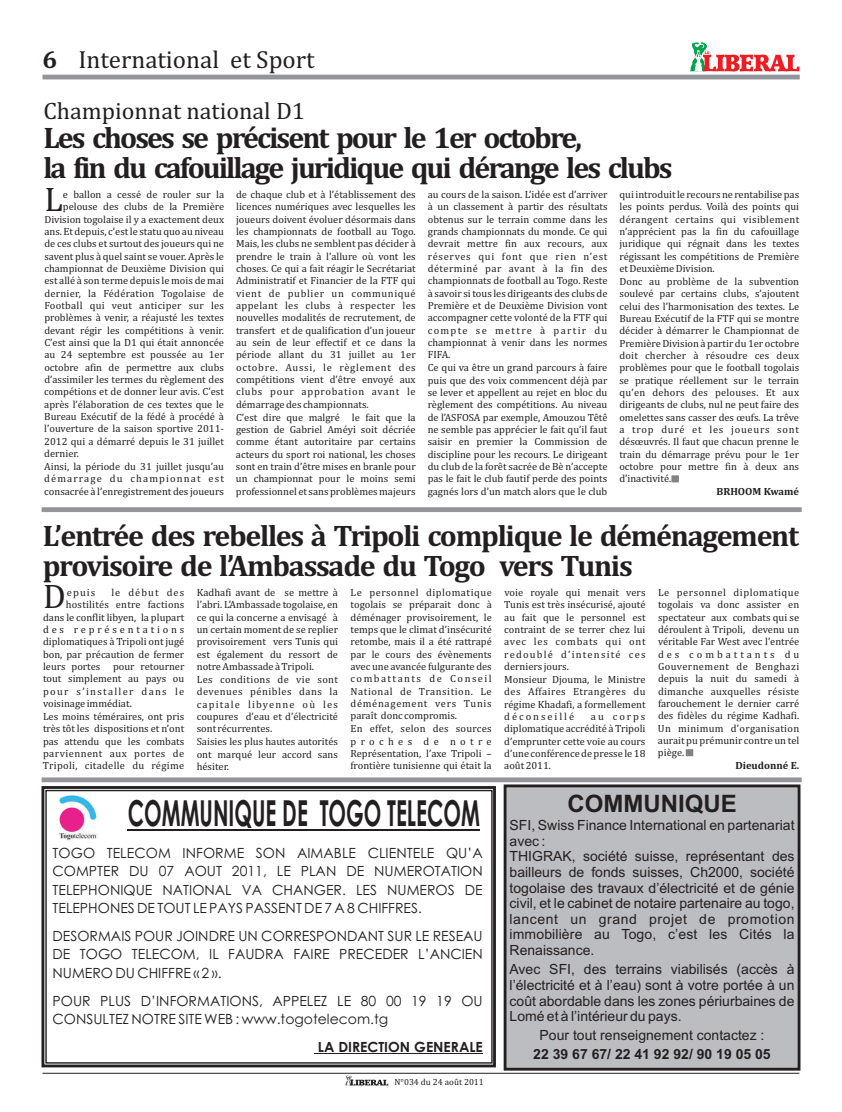
<style>
.page{position:relative;width:842px;height:1112px;background:#fff}
.page>*{position:absolute;margin:0;border:0;box-sizing:border-box;transform-origin:0 0}
.t1{font:700 35.8px "Century Gothic";color:#231f20;scale:.59 1}
.t2{font:34.5px "Cambria";color:#231f20}
.t3{font:700 30px/29.6px "Cambria";letter-spacing:-.045em;color:#231f20}
.t4{font:700 30px/29.6px "Cambria";letter-spacing:-.065em;color:#231f20}
.t5{font:25px "Cambria";color:#231f20}
.t6{font:24px "Cambria";color:#231f20}
.t7{font:700 24px "Arial";color:#231f20}
.t8{font:14px/15.6px "Arial";color:#231f20}
.t9{font:14px/18.3px "Century Gothic";color:#231f20;text-align:justify}
.t10{font:700 14px "Arial";color:#231f20}
.t11{font:700 14px "Century Gothic";color:#231f20}
.t12{font:10.5px/12.3px "Cambria";color:#231f20}
.t13{font:10.5px "Cambria";letter-spacing:.05em;color:#231f20}
.t14{font:700 10.5px "Cambria";color:#231f20}
.t15{font:10.5px "Cambria";letter-spacing:.185em;color:#231f20}
.t16{font:9px "Cambria";color:#231f20}
.t17{font:800 3.8px "Franklin Gothic";color:#ee1d23}
.s1{font-weight:700}
</style>
<div class="page">
<hr style="left:43px;top:75px;width:757px;height:4px;background:#939598">
<svg style="left:345px;top:1075px;width:43px;height:10px"></svg>
<hr style="left:43px;top:1072px;width:756px;height:1px;background:#231f20">
<svg style="left:690px;top:43px;width:109px;height:28px"></svg>
<img style="left:51px;top:791px;width:52px;height:50px">
<hr style="left:314px;top:1053px;width:169px;height:1px;background:#231f20">
<hr style="left:128px;top:828px;width:352px;height:2px;background:#231f20">
<div style="left:41px;top:785px;width:455px;height:282px;border:3px solid #231f20"></div>
<div style="left:45px;top:789px;width:448px;height:274px;border:1px solid #231f20"></div>
<div style="left:42px;top:777px;width:760px;height:5px;background:#939598"></div>
<div style="left:42px;top:507px;width:760px;height:5px;background:#939598"></div>
<div style="left:686px;top:749px;width:7px;height:7px;background:#808285"></div>
<div style="left:671px;top:475px;width:8px;height:7px;background:#808285"></div>
<div style="left:504px;top:784px;width:296px;height:286px;background:#bcbdc0;border:3px solid #231f20"></div>
<h3 class="t5" style="left:43px;top:51px;width:274px"><span class="s1">6</span> International et Sport</h3>
<p class="t17" style="left:705px;top:51px;width:6px">LE</p>
<h3 class="t6" style="left:43px;top:103px;width:263px">Championnat national D1</h3>
<h3 class="t4" style="left:43px;top:126px;width:631px">Les choses se précisent pour le 1er octobre,<br>la fin du cafouillage juridique qui dérange les clubs</h3>
<h2 class="t2" style="left:44px;top:187px;width:20px">L</h2>
<p class="t12" style="left:63px;top:189px;width:738px">e ballon a cessé de rouler sur la de chaque club et à l’établissement des au cours de la saison. L’idée est d’arriver qui introduit le recours ne rentabilise pas</p>
<p class="t12" style="left:44px;top:202px;width:756px;text-indent:19px">pelouse des clubs de la Première licences numériques avec lesquelles les à un classement à partir des résultats les points perdus. Voilà des points qui Division togolaise il y a exactement deux joueurs doivent évoluer désormais dans obtenus sur le terrain comme dans les dérangent certains qui visiblement ans. Et depuis, c’est le statu quo au niveau les championnats de football au Togo. grands championnats du monde. Ce qui n’apprécient pas la fin du cafouillage de ces clubs et surtout des joueurs qui ne Mais, les clubs ne semblent pas décider à devrait mettre fin aux recours, aux juridique qui régnait dans les textes savent plus à quel saint se vouer. Après le prendre le train à l’allure où vont les réserves qui font que rien n’est régissant les compétitions de Première championnat de Deuxième Division qui choses. Ce qui a fait réagir le Secrétariat déterminé par avant à la fin des et Deuxième Division.<br>est allé à son terme depuis le mois de mai Administratif et Financier de la FTF qui championnats de football au Togo. Reste Donc au problème de la subvention dernier, la Fédération Togolaise de vient de publier un communiqué à savoir si tous les dirigeants des clubs de soulevé par certains clubs, s’ajoutent Football qui veut anticiper sur les appelant les clubs à respecter les Première et de Deuxième Division vont celui des l’harmonisation des textes. Le problèmes à venir, a réajusté les textes nouvelles modalités de recrutement, de accompagner cette volonté de la FTF qui Bureau Exécutif de la FTF qui se montre devant régir les compétitions à venir. transfert et de qualification d’un joueur compte s e me tt re à pa r ti r du décider à démarrer le Championnat de C’est ainsi que la D1 qui était annoncée au sein de leur effectif et ce dans la championnat à venir dans les normes Première Division à partir du 1er octobre au 24 septembre est poussée au 1er période allant du 31 juillet au 1er FIFA.</p>
<p class="t12" style="left:44px;top:350px;width:756px;line-height:12px;text-align:justify;text-indent:575px">doit chercher à résoudre ces deux octobre afin de permettre aux clubs octobre. Aussi, le règlement des Ce qui va être un grand parcours à faire problèmes pour que le football togolais d’assimiler les termes du règlement des compétitions vient d’être envoyé aux puis que des voix commencent déjà par se pratique réellement sur le terrain</p>
<p class="t12" style="left:44px;top:387px;width:756px;line-height:12px">compétions et de donner leur avis. C’est clubs pour approbation avant le se lever et appellent au rejet en bloc du qu’en dehors des pelouses. Et aux après l’élaboration de ces textes que le démarrage des championnats.</p>
<p class="t12" style="left:44px;top:400px;width:756px;text-align:justify;text-indent:383px">règlement des compétitions. Au niveau dirigeants de clubs, nul ne peut faire des Bureau Exécutif de la fédé à procédé à C’est dire que malgré le fait que la de l’ASFOSA par exemple, Amouzou Têtê omelettes sans casser des œufs. La trêve l’ouverture de la saison sportive 2011- gestion de Gabriel Améyi soit décriée ne semble pas apprécier le fait qu’il faut a trop duré et les joueurs sont 2012 qui a démarré depuis le 31 juillet comme étant autoritaire par certains saisir en premier la Commission de désœuvrés. Il faut que chacun prenne le dernier.</p>
<p class="t12" style="left:44px;top:449px;width:756px;text-indent:192px">acteurs du sport roi national, les choses discipline pour les recours. Le dirigeant train du démarrage prévu pour le 1er Ainsi, la période du 31 juillet jusqu’au sont en train d’être mises en branle pour du club de la forêt sacrée de Bè n’accepte octobre pour mettre fin à deux ans démarrage du championnat est un championnat pour le moins semi pas le fait le club fautif perde des points d’inactivité.<br>consacrée à l’enregistrement des joueurs professionnel et sans problèmes majeurs gagnés lors d’un match alors que le club</p>
<p class="t14" style="left:716px;top:488px;width:84px">BRHOOM Kwamé</p>
<h3 class="t3" style="left:43px;top:524px;width:758px">L’entrée des rebelles à Tripoli complique le déménagement provisoire de l’Ambassade du Togo vers Tunis</h3>
<h2 class="t2" style="left:43px;top:585px;width:24px">D</h2>
<p class="t12" style="left:67px;top:587px;width:30px">epuis</p>
<p class="t13" style="left:111px;top:588px;width:689px">le début des Kadhafi avant de se mettre à Le personnel diplomatique voie royale qui menait vers Le personnel diplomatique</p>
<p class="t12" style="left:43px;top:599px;width:758px;text-align:justify;text-indent:23px">hostilités entre factions l’abri. L’Ambassade togolaise, en togolais se préparait donc à Tunis est très insécurisé, ajouté togolais va donc assister en dans le conflit libyen, la plupart ce qui la concerne a envisagé à déménager provisoirement, le au fait que le personnel est spectateur aux combats qui se d e s r e p r é s e n t a t i o n s un certain moment de se replier temps que le climat d’insécurité contraint de se terrer chez lui déroulent à Tripoli, devenu un diplomatiques à Tripoli ont jugé provisoirement vers Tunis qui retombe, mais il a été rattrapé avec les combats qui ont véritable Far West avec l’entrée bon, par précaution de fermer est également du ressort de par le cours des évènements redoublé d’intens ité ces d e s c o m b a t t a n t s d u leurs portes pour retourner notre Ambassade à Tripoli.</p>
<p class="t12" style="left:351px;top:661px;width:220px">avec une avancée fulgurante des derniers jours.</p>
<p class="t12" style="left:43px;top:661px;width:758px;text-align:justify;text-indent:615px">Gouvernement de Benghazi tout simplement au pays ou Les conditions de vie sont c om b a tt ant s de Cons e il Monsieur Djouma, le Ministre depuis la nuit du samedi à pour s’installer dans le devenues pénibles dans la National de Transition. Le des Affaires Etrangères du dimanche auxquelles résiste voisinage immédiat.</p>
<p class="t12" style="left:43px;top:698px;width:758px;text-indent:154px">capitale libyenne où les déménagement vers Tunis régime Khadafi, a formellement farouchement le dernier carré<br>Les moins téméraires, ont pris coupures d’eau et d’électricité paraît donc compromis.</p>
<p class="t15" style="left:504px;top:712px;width:71px">déconseillé</p>
<p class="t12" style="left:591px;top:710px;width:210px">a u c o r p s des fidèles du régime Kadhafi.</p>
<p class="t12" style="left:43px;top:723px;width:758px;text-indent:307px">En effet, selon des sources diplomatique accrédité à Tripoli Un minimum d’organisation pas attendu que les combats Saisies les plus hautes autorités p r o c h e s d e n o t r e d’emprunter cette voie au cours aurait pu prémunir contre un tel parviennent aux portes de ont marqué leur accord sans Représentation, l’axe Tripoli – d’une conférence de presse le 18 piège.<br>Tripoli, citadelle du régime hésiter.</p>
<p class="t12" style="left:43px;top:723px;width:231px">très tôt les dispositions et n’ont sont récurrentes.</p>
<p class="t12" style="left:350px;top:760px;width:202px">frontière tunisienne qui était la août 2011.</p>
<p class="t14" style="left:735px;top:762px;width:65px">Dieudonné E.</p>
<h1 class="t1" style="left:128px;top:792px;width:598px">COMMUNIQUE DE TOGO TELECOM</h1>
<h3 class="t9" style="left:53px;top:845px;width:432px">TOGO TELECOM INFORME SON AIMABLE CLIENTELE QU’A COMPTER DU 07 AOUT 2011, LE PLAN DE NUMEROTATION TELEPHONIQUE NATIONAL VA CHANGER. LES NUMEROS DE TELEPHONES DE TOUT LE PAYS PASSENT DE 7 A 8 CHIFFRES.</h3>
<h3 class="t9" style="left:53px;top:928px;width:432px">DESORMAIS POUR JOINDRE UN CORRESPONDANT SUR LE RESEAU DE TOGO TELECOM, IL FAUDRA FAIRE PRECEDER L’ANCIEN NUMERO DU CHIFFRE « 2 ».</h3>
<h3 class="t9" style="left:53px;top:992px;width:432px">POUR PLUS D’INFORMATIONS, APPELEZ LE 80 00 19 19 OU<br>CONSULTEZ NOTRE SITE WEB : www.togotelecom.tg</h3>
<h3 class="t11" style="left:318px;top:1038px;width:166px">LA DIRECTION GENERALE</h3>
<p class="t16" style="left:394px;top:1078px;width:91px">N°034 du 24 août 2011</p>
<h3 class="t7" style="left:567px;top:789px;width:171px">COMMUNIQUE</h3>
<p class="t8" style="left:509px;top:818px;width:286px">SFI, Swiss Finance International en partenariat avec :<br>THIGRAK, société suisse, représentant des bailleurs de fonds suisses, Ch2000, société togolaise des travaux d’électricité et de génie civil, et le cabinet de notaire partenaire au togo, lancent un grand projet de promotion immobilière au Togo, c’est les Cités la Renaissance.</p>
<h3 class="t8" style="left:509px;top:962px;width:286px;text-align:justify">Avec SFI, des terrains viabilisés (accès à l’électricité et à l’eau) sont à votre portée à un coût abordable dans les zones périurbaines de Lomé et à l’intérieur du pays.</h3>
<h3 class="t8" style="left:540px;top:1028px;width:226px">Pour tout renseignement contactez :</h3>
<h3 class="t10" style="left:533px;top:1046px;width:239px">22 39 67 67/ 22 41 92 92/ 90 19 05 05</h3>
</div>
